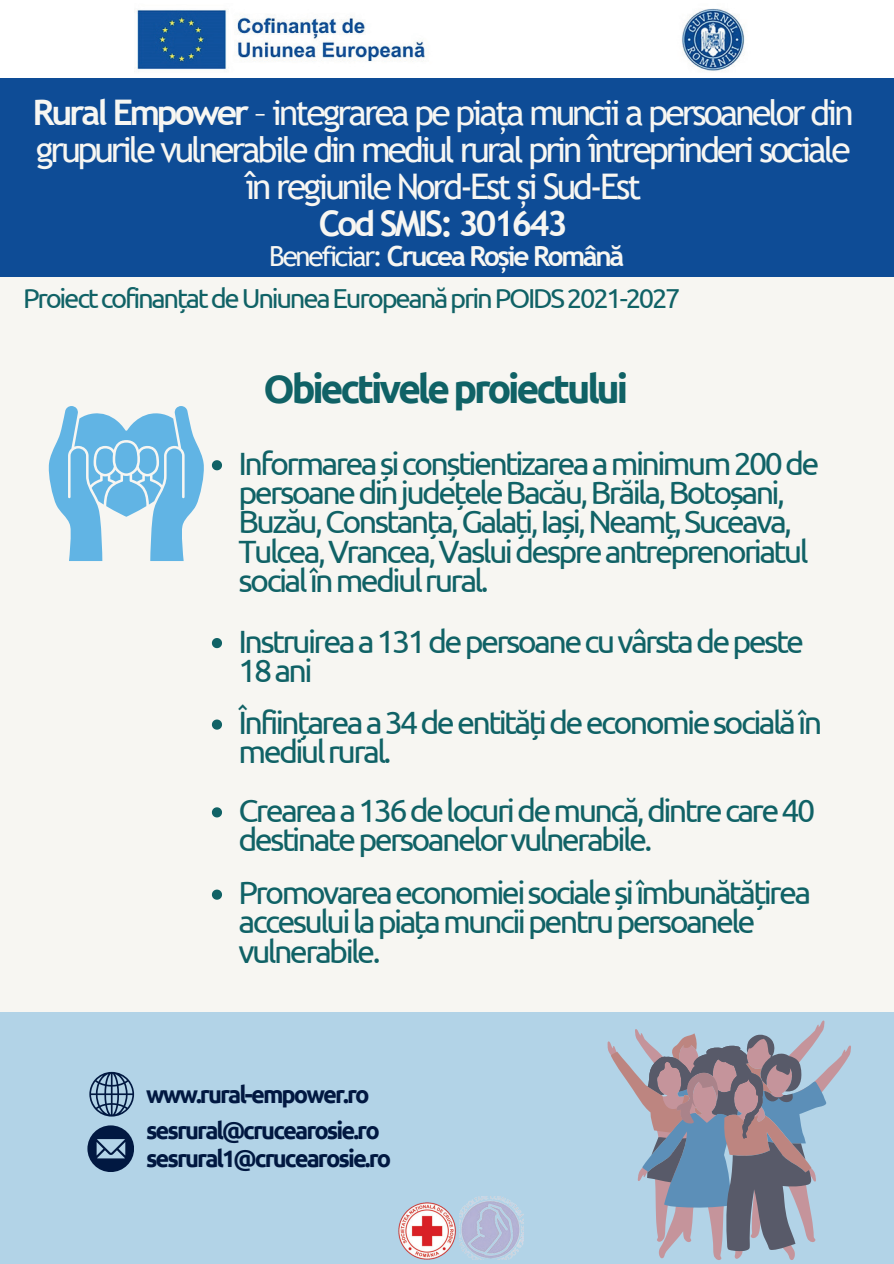
<style>
.page{position:relative;width:894px;height:1264px;background:#fff}
.page>*{position:absolute;margin:0;border:0;box-sizing:border-box;transform-origin:0 0}
.t1{font:700 39.6px "Ubuntu";letter-spacing:-.08em;color:#106266}
.t2{font:35.25px/37.2px "Trebuchet MS";letter-spacing:-.08em;color:#f7f6f2;text-align:center}
.t3{font:700 35.25px "Trebuchet MS";letter-spacing:-.08em;color:#f7f6f2}
.t4{font:32.25px/29.2px "Ubuntu";letter-spacing:-.08em;color:#106266}
.t5{font:700 27.75px "Trebuchet MS";letter-spacing:-.08em;color:#f7f6f2}
.t6{font:27.3px "Ubuntu";letter-spacing:-.08em;color:#106266}
.t7{font:700 23.7px/27.9px "Ubuntu";letter-spacing:-.08em;color:#011841}
.s1{font-weight:700}
.s2{font-weight:400}
</style>
<div class="page">
<div style="left:0;top:0;width:893px;height:1263px;background:#f7f6f2"></div>
<div style="left:0;top:0;width:893px;height:105px;background:#fff"></div>
<div style="left:0;top:78px;width:893px;height:199px;background:#0e4c96"></div>
<div style="left:0;top:1011px;width:893px;height:252px;background:#b2d3e7"></div>
<svg style="left:607px;top:1020px;width:243px;height:239px"></svg>
<img style="left:136px;top:8px;width:609px;height:64px">
<svg style="left:212px;top:460px;width:10px;height:10px"></svg>
<svg style="left:212px;top:638px;width:10px;height:10px"></svg>
<svg style="left:212px;top:719px;width:10px;height:10px"></svg>
<svg style="left:212px;top:807px;width:10px;height:10px"></svg>
<svg style="left:212px;top:889px;width:10px;height:10px"></svg>
<svg style="left:48px;top:406px;width:156px;height:155px"></svg>
<img style="left:460px;top:1196px;width:63px;height:63px">
<img style="left:398px;top:1202px;width:58px;height:57px">
<svg style="left:87px;top:1125px;width:46px;height:46px"></svg>
<svg style="left:89px;top:1071px;width:45px;height:45px"></svg>
<p class="t2" style="left:33px;top:94px;width:822px"><span class="s1">Rural Empower</span> – integrarea pe piața muncii a persoanelor din grupurile vulnerabile din mediul rural prin întreprinderi sociale în regiunile Nord-Est și Sud-Est</p>
<p class="t3" style="left:318px;top:202px;width:250px">Cod SMIS: 301643</p>
<p class="t5" style="left:269px;top:239px;width:356px"><span class="s2">Beneficiar:</span> Crucea Roșie Română</p>
<p class="t6" style="left:23px;top:282px;width:659px">Proiect cofinanțat de Uniunea Europeană prin POIDS 2021-2027</p>
<p class="t1" style="left:263px;top:365px;width:366px">Obiectivele proiectului</p>
<p class="t4" style="left:238px;top:448px;width:582px">Informarea și conștientizarea a minimum 200 de persoane din județele Bacău, Brăila, Botoșani, Buzău, Constanța, Galați, Iași, Neamț, Suceava, Tulcea, Vrancea, Vaslui despre antreprenoriatul social în mediul rural.</p>
<p class="t4" style="left:238px;top:625px;width:567px">Instruirea a 131 de persoane cu vârsta de peste<br>18 ani</p>
<p class="t4" style="left:238px;top:707px;width:585px">Înființarea a 34 de entități de economie socială în mediul rural.</p>
<p class="t4" style="left:238px;top:794px;width:578px">Crearea a 136 de locuri de muncă, dintre care 40 destinate persoanelor vulnerabile.</p>
<p class="t4" style="left:238px;top:877px;width:574px">Promovarea economiei sociale și îmbunătățirea accesului la piața muncii pentru persoanele vulnerabile.</p>
<p class="t7" style="left:146px;top:1079px;width:225px">www.rural-empower.ro</p>
<p class="t7" style="left:146px;top:1115px;width:247px">sesrural@crucearosie.ro sesrural1@crucearosie.ro</p>
</div>
